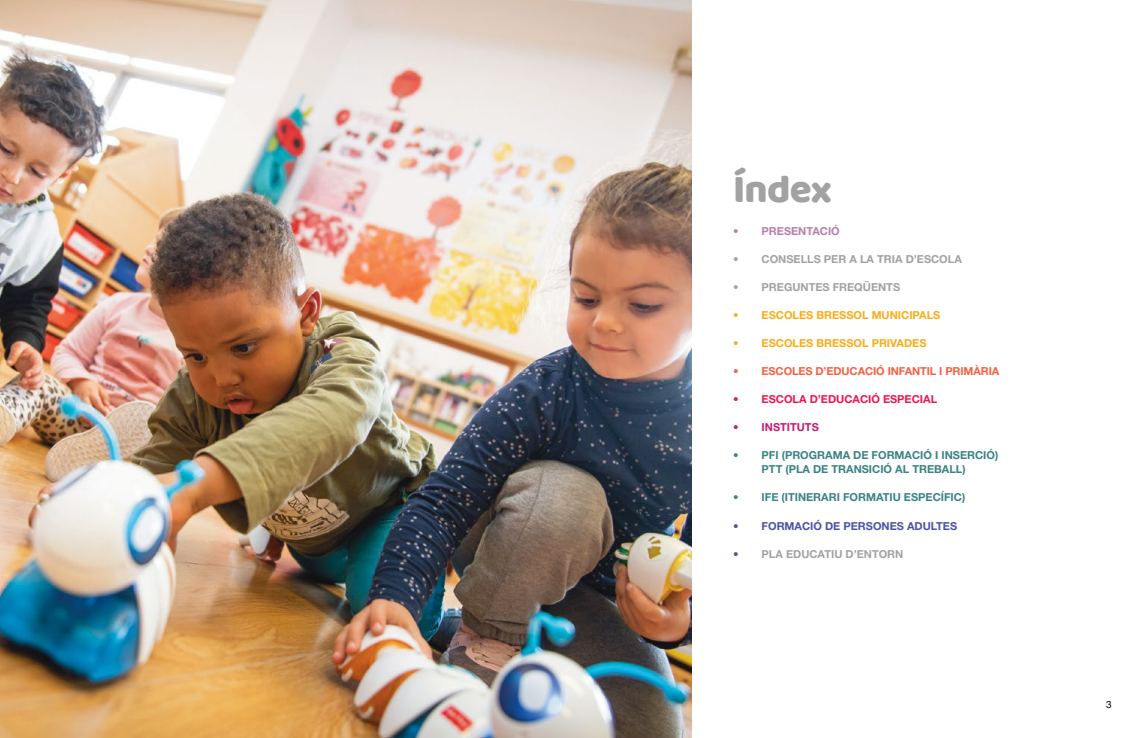
<style>
.page{position:relative;width:1134px;height:738px;background:#fff}
.page>*{position:absolute;margin:0;border:0;box-sizing:border-box;transform-origin:0 0}
.t1{font:40px "Baloo";letter-spacing:-.02em;color:#a2a2a2}
.t2{font:700 11px/14px "Helvetica Neue LT Std";color:#398385;text-align:center}
.t3{font:700 11px "Helvetica Neue LT Std";color:#fbac18}
.t4{font:700 11px "Helvetica Neue LT Std";color:#a2a2a2}
.t5{font:700 11px "Helvetica Neue LT Std";letter-spacing:-.01em;color:#f16244}
.t6{font:700 11px "Helvetica Neue LT Std";color:#4754a4}
.t7{font:700 11px "Helvetica Neue LT Std";color:#ed174f}
.t8{font:700 11px "Helvetica Neue LT Std";color:#a2a3a3}
.t9{font:700 11px "Helvetica Neue LT Std";color:#b97eaa}
.t10{font:700 11px "Helvetica Neue LT Std";color:#c41c73}
.t11{font:10px "Helvetica Neue LT Std";color:#000}
.s1{color:#4754a4}
</style>
<div class="page">
<img style="left:0;top:0;width:692px;height:737px">
<h1 class="t1" style="left:733px;top:164px;width:100px">Índex</h1>
<p class="t9" style="left:733px;top:224px;width:108px">• PRESENTACIÓ</p>
<p class="t4" style="left:733px;top:252px;width:230px">• CONSELLS PER A LA TRIA D’ESCOLA</p>
<p class="t4" style="left:733px;top:280px;width:168px">• PREGUNTES FREQÜENTS</p>
<p class="t3" style="left:733px;top:308px;width:209px">• ESCOLES BRESSOL MUNICIPALS</p>
<p class="t3" style="left:733px;top:336px;width:195px">• ESCOLES BRESSOL PRIVADES</p>
<p class="t5" style="left:733px;top:364px;width:268px">• ESCOLES D’EDUCACIÓ INFANTIL I PRIMÀRIA</p>
<p class="t7" style="left:733px;top:392px;width:205px">• ESCOLA D’EDUCACIÓ ESPECIAL</p>
<p class="t10" style="left:733px;top:420px;width:87px">• INSTITUTS</p>
<p class="t2" style="left:733px;top:448px;width:267px">• PFI (PROGRAMA DE FORMACIÓ I INSERCIÓ)<br>PTT (PLA DE TRANSICIÓ AL TREBALL)</p>
<p class="t2" style="left:733px;top:490px;width:233px">• IFE (ITINERARI FORMATIU ESPECÍFIC)</p>
<p class="t6" style="left:733px;top:518px;width:225px">• FORMACIÓ DE PERSONES ADULTES</p>
<p class="t8" style="left:733px;top:546px;width:172px"><span class="s1">•</span> PLA EDUCATIU D’ENTORN</p>
<p class="t11" style="left:1106px;top:698px;width:7px">3</p>
</div>
